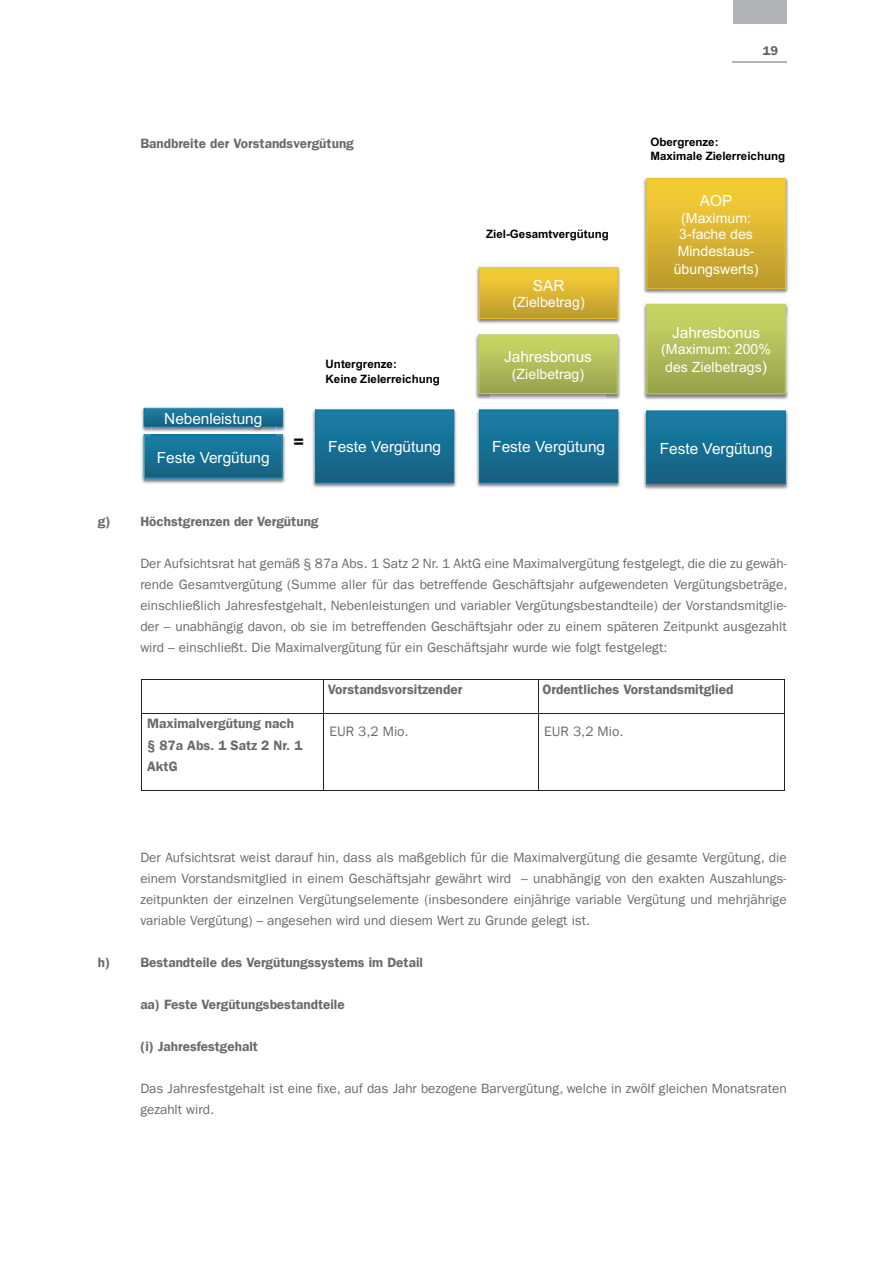
<style>
.page{position:relative;width:893px;height:1263px;background:#fff}
.page>*{position:absolute;margin:0;border:0;box-sizing:border-box;transform-origin:0 0}
.t1{font:700 18px "Arial";color:#000001}
.t2{font:15.45px "Arial";letter-spacing:-.005em;color:#fff}
.t3{font:14.1px/16.6px "Arial";color:#fff}
.t4{font:600 13.65px/21.1px "Franklin Gothic";color:#6b6b6e}
.t5{font:13.65px "Franklin Gothic";color:#6b6b6e}
.t6{font:13.5px/21px "Franklin Gothic";color:#6b6b6e;text-align:justify}
.t7{font:600 13.5px "Franklin Gothic";color:#6b6b6e}
.t8{font:12.9px "Arial";letter-spacing:-.005em;color:#6b635d}
.t9{font:600 12.75px "Franklin Gothic";color:#636366}
.t10{font:700 11.55px/14.2px "Arial";color:#000001}
.s1{font-size:15.45px}
</style>
<div class="page">
<div style="left:733px;top:0;width:54px;height:23px;background:#b2b3b7"></div>
<hr style="left:732px;top:61px;width:55px;height:1px;background:#b2b3b7">
<img style="left:312px;top:409px;width:145px;height:79px">
<svg style="left:315px;top:409px;width:139px;height:74px;background:#186f93"></svg>
<img style="left:476px;top:409px;width:145px;height:79px">
<svg style="left:479px;top:409px;width:139px;height:74px;background:#186f93"></svg>
<img style="left:643px;top:411px;width:146px;height:79px">
<svg style="left:646px;top:410px;width:140px;height:74px;background:#186f93"></svg>
<img style="left:475px;top:335px;width:146px;height:65px">
<img style="left:491px;top:394px;width:114px;height:3px">
<svg style="left:478px;top:334px;width:140px;height:60px;background:#b2be5a"></svg>
<img style="left:643px;top:303px;width:146px;height:97px">
<img style="left:786px;top:316px;width:1px;height:75px">
<svg style="left:646px;top:304px;width:140px;height:90px;background:#b1bd59"></svg>
<img style="left:476px;top:266px;width:145px;height:58px">
<img style="left:500px;top:319px;width:97px;height:5px">
<svg style="left:479px;top:267px;width:139px;height:52px;background:#dbb631"></svg>
<img style="left:643px;top:177px;width:146px;height:117px">
<img style="left:661px;top:289px;width:114px;height:4px">
<svg style="left:646px;top:178px;width:140px;height:111px;background:#dbb531"></svg>
<img style="left:141px;top:479px;width:145px;height:5px">
<img style="left:143px;top:479px;width:140px;height:3px">
<svg style="left:141px;top:408px;width:145px;height:71px;background:#317d9c"></svg>
<hr style="left:141px;top:679px;width:182px;height:1px;background:#231f20">
<hr style="left:141px;top:679px;width:1px;height:34px;background:#231f20">
<hr style="left:323px;top:679px;width:215px;height:1px;background:#231f20">
<hr style="left:323px;top:679px;width:1px;height:34px;background:#231f20">
<hr style="left:538px;top:679px;width:247px;height:1px;background:#231f20">
<hr style="left:538px;top:679px;width:1px;height:34px;background:#231f20">
<hr style="left:784px;top:679px;width:1px;height:34px;background:#231f20">
<hr style="left:141px;top:713px;width:182px;height:1px;background:#231f20">
<hr style="left:141px;top:713px;width:1px;height:77px;background:#231f20">
<hr style="left:323px;top:713px;width:215px;height:1px;background:#231f20">
<hr style="left:323px;top:713px;width:1px;height:77px;background:#231f20">
<hr style="left:538px;top:713px;width:247px;height:1px;background:#231f20">
<hr style="left:538px;top:713px;width:1px;height:77px;background:#231f20">
<hr style="left:784px;top:713px;width:1px;height:77px;background:#231f20">
<hr style="left:141px;top:790px;width:182px;height:1px;background:#231f20">
<hr style="left:323px;top:790px;width:215px;height:1px;background:#231f20">
<hr style="left:538px;top:790px;width:247px;height:1px;background:#231f20">
<p class="t7" style="left:140px;top:135px;width:215px">Bandbreite der Vorstandsvergütung</p>
<p class="t10" style="left:486px;top:227px;width:124px">Ziel-Gesamtvergütung</p>
<p class="t2" style="left:533px;top:275px;width:33px">SAR</p>
<p class="t3" style="left:512px;top:294px;width:74px">(Zielbetrag)</p>
<p class="t9" style="left:763px;top:43px;width:17px">19</p>
<p class="t10" style="left:650px;top:135px;width:136px">Obergrenze:<br>Maximale Zielerreichung</p>
<p class="t2" style="left:700px;top:190px;width:34px">AOP</p>
<p class="t3" style="left:678px;top:209px;width:78px">(Maximum:<br>3-fache des<br>Mindestaus-</p>
<p class="t3" style="left:674px;top:261px;width:86px">übungswerts)</p>
<p class="t2" style="left:164px;top:407px;width:99px">Nebenleistung</p>
<p class="t2" style="left:157px;top:447px;width:114px">Feste Vergütung</p>
<h1 class="t1" style="left:293px;top:429px;width:12px">=</h1>
<p class="t2" style="left:672px;top:321px;width:89px">Jahresbonus</p>
<p class="t3" style="left:661px;top:341px;width:111px">(Maximum: 200%</p>
<p class="t2" style="left:504px;top:346px;width:89px">Jahresbonus</p>
<p class="t3" style="left:512px;top:365px;width:74px">(Zielbetrag)</p>
<p class="t10" style="left:326px;top:357px;width:73px">Untergrenze:</p>
<p class="t3" style="left:665px;top:359px;width:103px">des Zielbetrags<span class="s1">)</span></p>
<p class="t10" style="left:326px;top:372px;width:116px">Keine Zielerreichung</p>
<p class="t2" style="left:328px;top:436px;width:114px">Feste Vergütung</p>
<p class="t2" style="left:492px;top:436px;width:114px">Feste Vergütung</p>
<p class="t2" style="left:660px;top:437px;width:114px">Feste Vergütung</p>
<p class="t7" style="left:98px;top:513px;width:222px">g) Höchstgrenzen der Vergütung</p>
<p class="t6" style="left:140px;top:553px;width:649px">Der Aufsichtsrat hat gemäß § 87a Abs. 1 Satz 2 Nr. 1 AktG eine Maximalvergütung festgelegt, die die zu gewäh&shy;rende Gesamtvergütung (Summe aller für das betreffende Geschäftsjahr aufgewendeten Vergütungsbeträge, einschließlich Jahresfestgehalt, Nebenleistungen und variabler Vergütungsbestandteile) der Vorstandsmitglie&shy;der – unabhängig davon, ob sie im betreffenden Geschäftsjahr oder zu einem späteren Zeitpunkt ausgezahlt wird – einschließt. Die Maximalvergütung für ein Geschäftsjahr wurde wie folgt festgelegt:</p>
<p class="t8" style="left:161px;top:552px;width:130px">footer text | footer date</p>
<p class="t4" style="left:328px;top:678px;width:136px">Vorstandsvorsitzender</p>
<p class="t4" style="left:543px;top:678px;width:192px">Ordentliches Vorstandsmitglied</p>
<p class="t4" style="left:147px;top:713px;width:157px">Maximalvergütung nach § 87a Abs. 1 Satz 2 Nr. 1<br>AktG</p>
<p class="t5" style="left:329px;top:723px;width:81px">EUR 3,2 Mio.</p>
<p class="t5" style="left:544px;top:723px;width:81px">EUR 3,2 Mio.</p>
<p class="t6" style="left:140px;top:847px;width:648px">Der Aufsichtsrat weist darauf hin, dass als maßgeblich für die Maximalvergütung die gesamte Vergütung, die einem Vorstandsmitglied in einem Geschäftsjahr gewährt wird – unabhängig von den exakten Auszahlungs&shy;zeitpunkten der einzelnen Vergütungselemente (insbesondere einjährige variable Vergütung und mehrjährige variable Vergütung) – angesehen wird und diesem Wert zu Grunde gelegt ist.</p>
<p class="t7" style="left:98px;top:954px;width:327px">h) Bestandteile des Vergütungssystems im Detail</p>
<p class="t7" style="left:140px;top:996px;width:206px">aa) Feste Vergütungsbestandteile</p>
<p class="t7" style="left:140px;top:1038px;width:119px">(i) Jahresfestgehalt</p>
<p class="t6" style="left:140px;top:1078px;width:648px">Das Jahresfestgehalt ist eine fixe, auf das Jahr bezogene Barvergütung, welche in zwölf gleichen Monatsraten gezahlt wird.</p>
</div>
